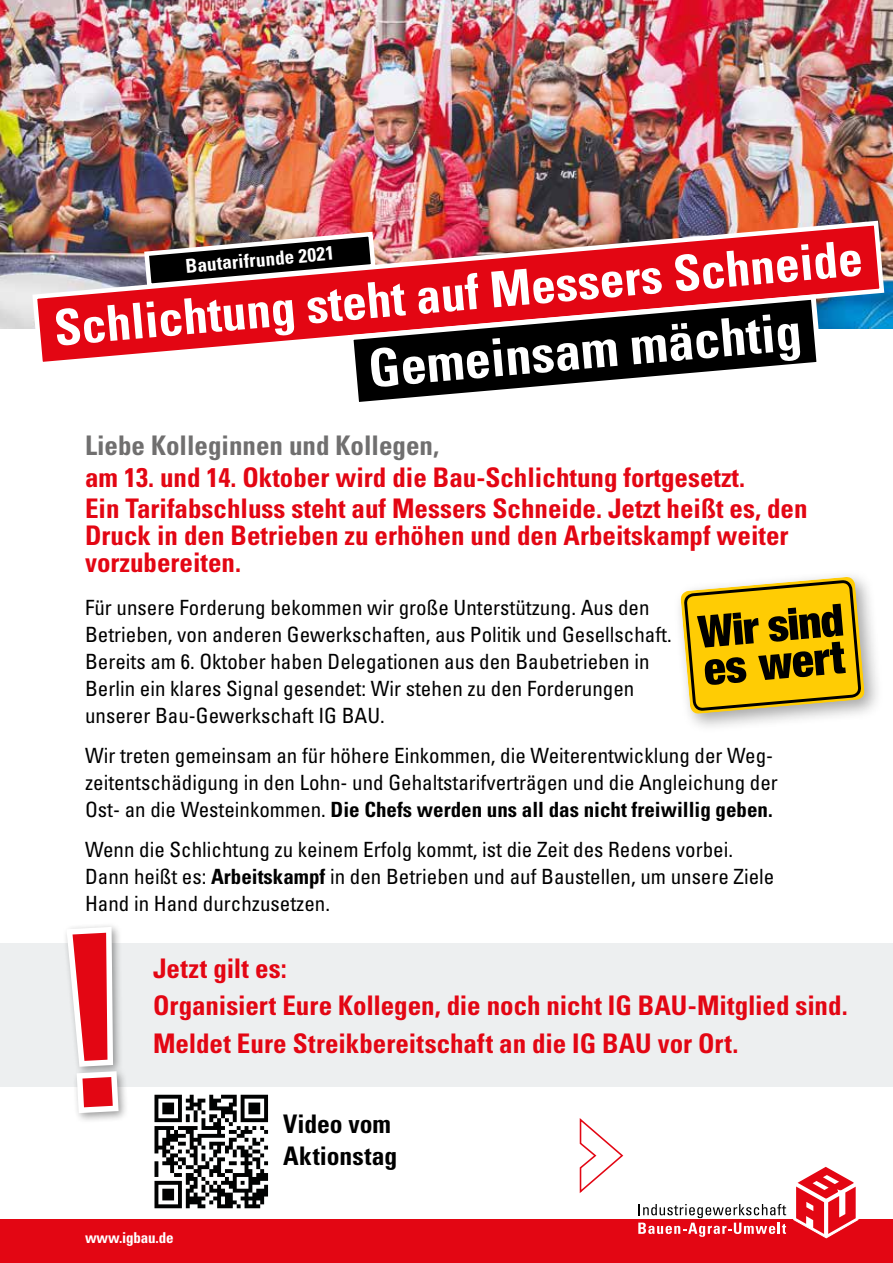
<style>
.page{position:relative;width:893px;height:1263px;background:#fff}
.page>*{position:absolute;margin:0;border:0;box-sizing:border-box;transform-origin:0 0}
.t1{font:700 condensed 52.5px "Univers";color:#fff}
.t2{font:700 condensed 49.5px "Univers";color:#fff}
.t3{font:700 condensed 27px/37.5px "Univers";color:#e30613}
.t4{font:700 condensed 27px "Univers";color:#706f6f}
.t5{font:700 condensed 25.65px/32.5px "Univers";letter-spacing:.005em;color:#000}
.t6{font:condensed 21px/27px "Univers";color:#000}
.t7{font:700 condensed 19.2px "Univers";color:#fff}
.t8{font:700 condensed 15px "Univers";letter-spacing:-.01em;color:#fff}
.s1{font-weight:700}
</style>
<div class="page">
<div style="left:0;top:943px;width:893px;height:143px;background:#edeff0"></div>
<img style="left:0;top:0;width:893px;height:328px">
<img style="left:30px;top:218px;width:857px;height:144px">
<svg style="left:345px;top:292px;width:479px;height:110px"></svg>
<div style="left:673px;top:569px;width:211px;height:164px;background:#000;opacity:.35"></div>
<svg style="left:680px;top:576px;width:185px;height:138px;background:#b99b26"></svg>
<img style="left:142px;top:229px;width:236px;height:62px">
<div style="left:0;top:1219px;width:893px;height:44px;background:#e30613"></div>
<svg style="left:794px;top:1166px;width:64px;height:72px"></svg>
<svg style="left:638px;top:1204px;width:148px;height:33px"></svg>
<svg style="left:579px;top:1118px;width:45px;height:75px"></svg>
<svg style="left:154px;top:1095px;width:114px;height:113px"></svg>
<div style="left:62px;top:922px;width:67px;height:202px;background:#000;opacity:.4"></div>
<svg style="left:60px;top:922px;width:64px;height:197px"></svg>
<h2 class="t2" style="left:52px;top:298px;width:813px;rotate:-5deg">Schlichtung steht auf Messers Schneide</h2>
<p class="t7" style="left:185px;top:254px;width:150px;rotate:-5deg">Bautarifrunde 2021</p>
<h1 class="t1" style="left:366px;top:337px;width:436px;rotate:-5deg">Gemeinsam mächtig</h1>
<p class="t4" style="left:85px;top:429px;width:356px">Liebe Kolleginnen und Kollegen,</p>
<p class="t3" style="left:85px;top:461px;width:724px;line-height:31.2px">am 13. und 14. Oktober wird die Bau-Schlichtung fortgesetzt.<br>Ein Tarifabschluss steht auf Messers Schneide. Jetzt heißt es, den</p>
<p class="t3" style="left:85px;top:521px;width:705px;line-height:27px">Druck in den Betrieben zu erhöhen und den Arbeitskampf weiter vorzubereiten.</p>
<p class="t6" style="left:85px;top:594px;width:588px">Für unsere Forderung bekommen wir große Unterstützung. Aus den Betrieben, von anderen Gewerkschaften, aus Politik und Gesellschaft.<br>Bereits am 6. Oktober haben Delegationen aus den Baubetrieben in Berlin ein klares Signal gesendet: Wir stehen zu den Forderungen unserer Bau-Gewerkschaft IG BAU.</p>
<p class="t6" style="left:85px;top:741px;width:694px">Wir treten gemeinsam an für höhere Einkommen, die Weiterentwicklung der Weg&shy;zeitentschädigung in den Lohn- und Gehaltstarifverträgen und die Angleichung der<br>Ost- an die Westeinkommen. <span class="s1">Die Chefs werden uns all das nicht freiwillig geben.</span></p>
<p class="t6" style="left:85px;top:835px;width:691px">Wenn die Schlichtung zu keinem Erfolg kommt, ist die Zeit des Redens vorbei.<br>Dann heißt es: <span class="s1">Arbeitskampf</span> in den Betrieben und auf Baustellen, um unsere Ziele<br>Hand in Hand durchzusetzen.</p>
<p class="t3" style="left:153px;top:949px;width:696px">Jetzt gilt es:<br>Organisiert Eure Kollegen, die noch nicht IG BAU-Mitglied sind.<br>Meldet Eure Streikbereitschaft an die IG BAU vor Ort.</p>
<p class="t8" style="left:85px;top:1228px;width:90px">www.igbau.de</p>
<p class="t5" style="left:283px;top:1107px;width:116px">Video vom<br>Aktionstag</p>
</div>
